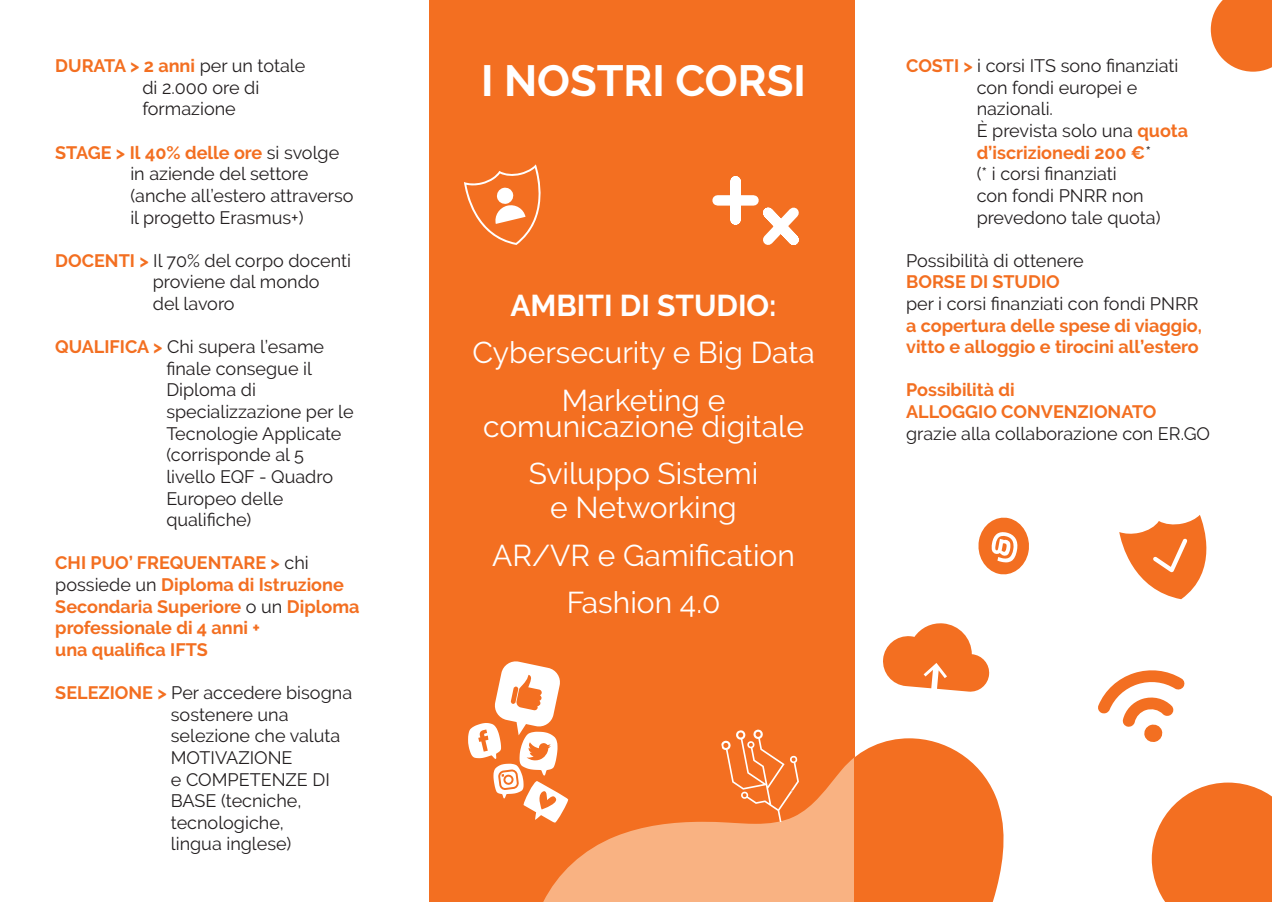
<style>
.page{position:relative;width:1272px;height:902px;background:#fff}
.page>*{position:absolute;margin:0;border:0;box-sizing:border-box;transform-origin:0 0}
.t1{font:700 43.5px "Raleway";color:#fff}
.t2{font:30px/47.4px "Raleway";color:#fff;text-align:center}
.t3{font:700 30px "Raleway";color:#fff}
.t4{font:18px/21.6px "Raleway";color:#231f20}
.t5{font:700 18px/21.6px "Raleway";color:#f36f21}
.s1{font-weight:700;color:#f36f21}
.s2{font-weight:400;color:#231f20}
</style>
<div class="page">
<div style="left:430px;top:0;width:425px;height:901px;background:#f36f21"></div>
<svg style="left:1210px;top:0;width:61px;height:72px;background:#f4823f"></svg>
<svg style="left:1151px;top:782px;width:120px;height:119px;background:#f4823e"></svg>
<svg style="left:1098px;top:670px;width:87px;height:72px"></svg>
<svg style="left:712px;top:176px;width:87px;height:69px"></svg>
<svg style="left:464px;top:164px;width:77px;height:81px"></svg>
<svg style="left:468px;top:623px;width:536px;height:278px"></svg>
<svg style="left:1119px;top:515px;width:88px;height:84px"></svg>
<svg style="left:978px;top:517px;width:51px;height:58px"></svg>
<p class="t4" style="left:142px;top:55px;width:164px;text-indent:-87px"><span class="s1">DURATA &gt; 2 anni</span> per un totale di 2.000 ore di formazione</p>
<p class="t4" style="left:130px;top:142px;width:225px;text-indent:-75px"><span class="s1">STAGE &gt; Il 40% delle ore</span> si svolge in aziende del settore (anche all’estero attraverso il progetto Erasmus+)</p>
<p class="t4" style="left:153px;top:249px;width:200px;text-indent:-98px"><span class="s1">DOCENTI &gt;</span> Il 70% del corpo docenti proviene dal mondo<br>del lavoro</p>
<p class="t4" style="left:166px;top:336px;width:189px;text-indent:-111px"><span class="s1">QUALIFICA &gt;</span> Chi supera l’esame finale consegue il<br>Diploma di specializzazione per le<br>Tecnologie Applicate (corrisponde al 5 livello EQF - Quadro<br>Europeo delle qualifiche)</p>
<p class="t5" style="left:55px;top:552px;width:306px">CHI PUO’ FREQUENTARE &gt; <span class="s2">chi possiede un</span> Diploma di Istruzione<br>Secondaria Superiore <span class="s2">o un</span> Diploma professionale di 4 anni +<br>una qualifica IFTS</p>
<p class="t4" style="left:171px;top:682px;width:183px;text-indent:-116px"><span class="s1">SELEZIONE &gt;</span> Per accedere bisogna sostenere una selezione che valuta<br>MOTIVAZIONE<br>e COMPETENZE DI<br>BASE (tecniche, tecnologiche,<br>lingua inglese)</p>
<h1 class="t1" style="left:481px;top:56px;width:326px">I NOSTRI CORSI</h1>
<h2 class="t3" style="left:510px;top:288px;width:268px">AMBITI DI STUDIO:</h2>
<h2 class="t2" style="left:472px;top:329px;width:344px">Cybersecurity e Big Data<br>Marketing e</h2>
<h2 class="t2" style="left:483px;top:402px;width:322px">comunicazione digitale<br>Sviluppo Sistemi</h2>
<h2 class="t2" style="left:492px;top:484px;width:304px">e Networking<br>AR/VR e Gamification<br>Fashion 4.0</h2>
<p class="t4" style="left:976px;top:55px;width:213px;text-indent:-71px"><span class="s1">COSTI &gt;</span> i corsi ITS sono finanziati con fondi europei e nazionali.<br>È prevista solo una <span class="s1">quota d’iscrizionedi 200 €</span>*<br>(* i corsi finanziati<br>con fondi PNRR non prevedono tale quota)</p>
<p class="t4" style="left:906px;top:250px;width:179px">Possibilità di ottenere</p>
<p class="t5" style="left:906px;top:271px;width:155px">BORSE DI STUDIO</p>
<p class="t4" style="left:906px;top:293px;width:294px">per i corsi finanziati con fondi PNRR</p>
<p class="t5" style="left:906px;top:314px;width:297px">a copertura delle spese di viaggio, vitto e alloggio e tirocini all’estero</p>
<p class="t5" style="left:906px;top:379px;width:252px">Possibilità di<br>ALLOGGIO CONVENZIONATO</p>
<p class="t4" style="left:906px;top:422px;width:305px">grazie alla collaborazione con ER.GO</p>
</div>
